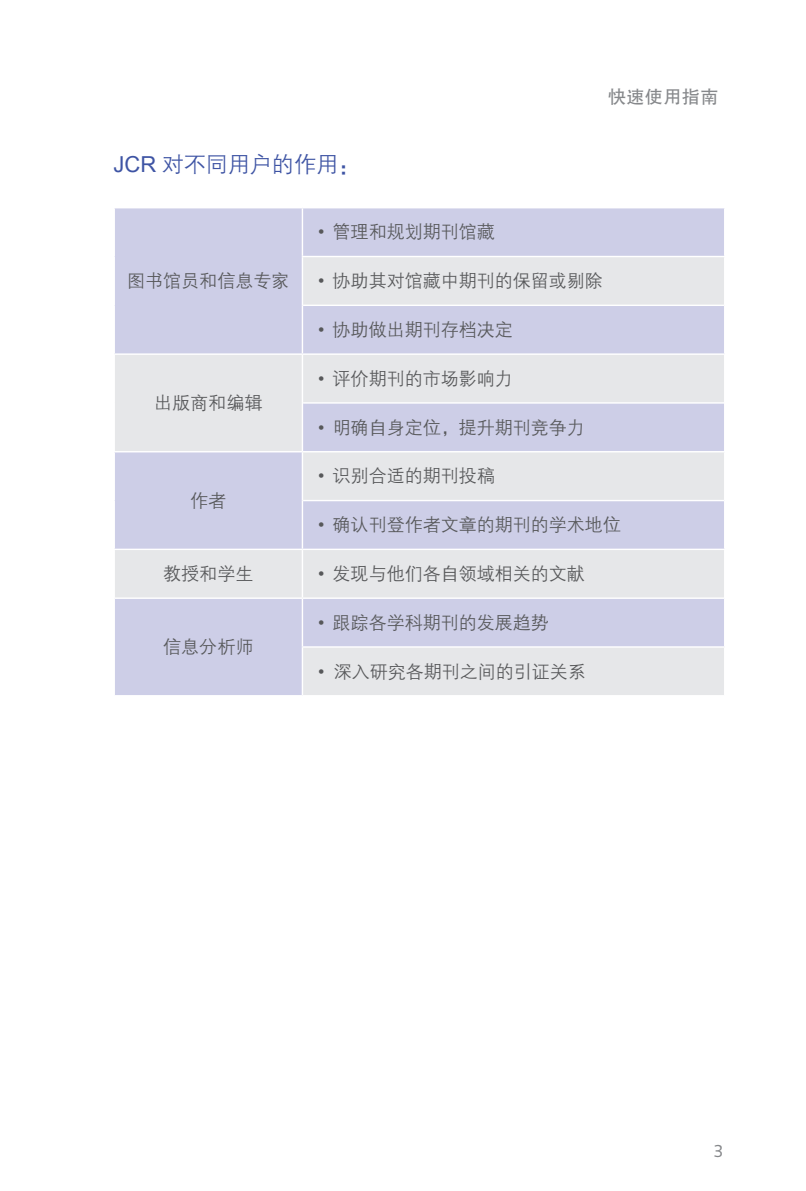
<style>
.page{position:relative;width:806px;height:1191px;background:#fff}
.page>*{position:absolute;margin:0;border:0;box-sizing:border-box;transform-origin:0 0}
.大标题{font:22px "FZZDXJW GB1 0";color:#3e54a4}
.t1{font:18px "FZZDXJW GB1 0";color:#57585a}
.t2{font:18px "FZHTJW GB1 0";letter-spacing:.025em;color:#86888b}
.t3{font:18px "Knowledge";color:#86888b}
.s1{font-family:"Arial"}
</style>
<div class="page">
<div style="left:115px;top:208px;width:608px;height:48px;background:#cdcee7"></div>
<svg style="left:115px;top:256px;width:608px;height:439px;background:#d9dae8"></svg>
<hr style="left:301px;top:208px;width:2px;height:48px;background:#fff">
<hr style="left:301px;top:256px;width:424px;height:1px;background:#fff">
<hr style="left:301px;top:257px;width:2px;height:48px;background:#fff">
<hr style="left:301px;top:305px;width:2px;height:48px;background:#fff">
<hr style="left:113px;top:353px;width:189px;height:2px;background:#fff">
<hr style="left:302px;top:353px;width:423px;height:2px;background:#fff">
<hr style="left:301px;top:355px;width:2px;height:48px;background:#fff">
<hr style="left:301px;top:403px;width:2px;height:48px;background:#fff">
<hr style="left:302px;top:451px;width:423px;height:1px;background:#fff">
<hr style="left:302px;top:548px;width:423px;height:2px;background:#fff">
<hr style="left:301px;top:550px;width:2px;height:47px;background:#fff">
<hr style="left:301px;top:599px;width:2px;height:47px;background:#fff">
<hr style="left:301px;top:646px;width:424px;height:1px;background:#fff">
<hr style="left:301px;top:647px;width:2px;height:48px;background:#fff">
<hr style="left:303px;top:305px;width:420px;height:1px;background:#fff">
<hr style="left:303px;top:402px;width:420px;height:2px;background:#fff">
<hr style="left:303px;top:500px;width:420px;height:1px;background:#fff">
<hr style="left:115px;top:597px;width:187px;height:2px;background:#fff">
<hr style="left:302px;top:597px;width:421px;height:2px;background:#fff">
<hr style="left:113px;top:451px;width:189px;height:1px;background:#fff">
<hr style="left:301px;top:452px;width:2px;height:48px;background:#fff">
<hr style="left:301px;top:500px;width:2px;height:48px;background:#fff">
<hr style="left:113px;top:548px;width:189px;height:2px;background:#fff">
<p class="大标题" style="left:113px;top:152px;width:248px"><span class="s1">JCR</span> 对不同用户的作用：</p>
<p class="t2" style="left:607px;top:86px;width:112px">快速使用指南</p>
<p class="t1" style="left:127px;top:271px;width:164px">图书馆员和信息专家</p>
<p class="t1" style="left:154px;top:393px;width:109px">出版商和编辑</p>
<p class="t1" style="left:190px;top:491px;width:37px">作者</p>
<p class="t1" style="left:318px;top:223px;width:178px"><span class="s1">•</span> 管理和规划期刊馆藏</p>
<p class="t1" style="left:318px;top:271px;width:286px"><span class="s1">•</span> 协助其对馆藏中期刊的保留或剔除</p>
<p class="t1" style="left:318px;top:320px;width:196px"><span class="s1">•</span> 协助做出期刊存档决定</p>
<p class="t1" style="left:318px;top:369px;width:196px"><span class="s1">•</span> 评价期刊的市场影响力</p>
<p class="t1" style="left:318px;top:418px;width:268px"><span class="s1">•</span> 明确自身定位，提升期刊竞争力</p>
<p class="t1" style="left:318px;top:466px;width:178px"><span class="s1">•</span> 识别合适的期刊投稿</p>
<p class="t1" style="left:318px;top:515px;width:304px"><span class="s1">•</span> 确认刊登作者文章的期刊的学术地位</p>
<p class="t1" style="left:163px;top:564px;width:91px">教授和学生</p>
<p class="t1" style="left:318px;top:564px;width:268px"><span class="s1">•</span> 发现与他们各自领域相关的文献</p>
<p class="t1" style="left:163px;top:637px;width:91px">信息分析师</p>
<p class="t1" style="left:318px;top:613px;width:232px"><span class="s1">•</span> 跟踪各学科期刊的发展趋势</p>
<p class="t1" style="left:318px;top:662px;width:269px"><span class="s1">•</span> 深入研究各期刊之间的引证关系</p>
<p class="t3" style="left:713px;top:1139px;width:11px">3</p>
</div>
